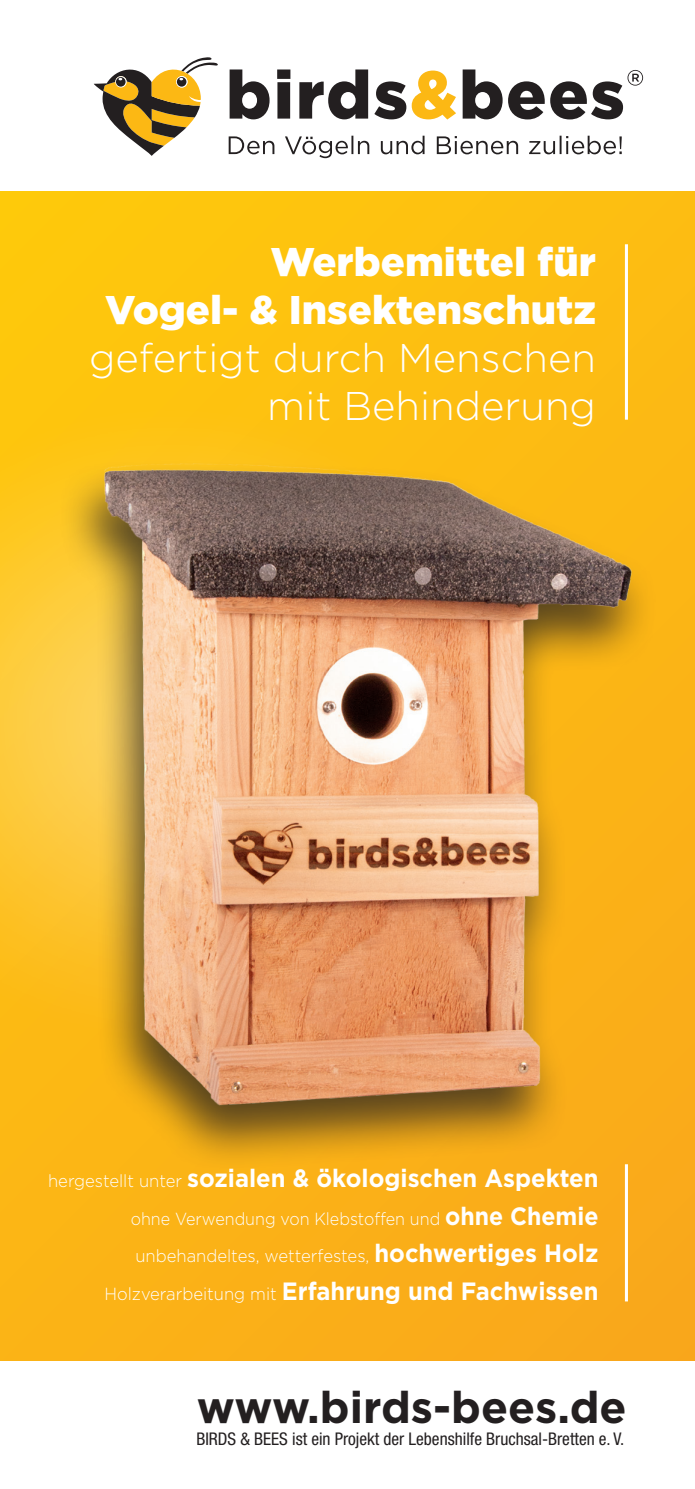
<style>
.page{position:relative;width:695px;height:1489px;background:#fff}
.page>*{position:absolute;margin:0;border:0;box-sizing:border-box;transform-origin:0 0}
.t1{font:700 44.25px "Gotham";color:#231f20}
.t2{font:300 40px/48px "Gotham";color:#fff;text-align:right}
.t3{font:900 40px/48px "Gotham";color:#fff;text-align:right}
.t4{font:700 25px "Gotham";color:#fff;scale:.95 1}
.t5{font:300 17.5px/37.5px "Gotham";color:#fff;scale:.92 1}
.t6{font:condensed 17.5px "Helvetica Neue LT Std";color:#231f20}
.s1{font-weight:300;font-size:17.5px}
.s2{font-weight:700;font-size:25px}
</style>
<div class="page">
<div style="left:0;top:191px;width:694px;height:1169px;background:linear-gradient(to right,#fdbf11,#fbb117)"></div>
<svg style="left:624px;top:244px;width:4px;height:129px"></svg>
<svg style="left:624px;top:1171px;width:4px;height:130px"></svg>
<svg style="left:229px;top:136px;width:392px;height:22px"></svg>
<svg style="left:462px;top:69px;width:181px;height:50px"></svg>
<svg style="left:229px;top:69px;width:227px;height:50px"></svg>
<svg style="left:94px;top:57px;width:124px;height:99px"></svg>
<img style="left:5px;top:373px;width:658px;height:790px">
<h2 class="t3" style="left:105px;top:237px;width:492px">Werbemittel für<br>Vogel- &amp; Insektenschutz</h2>
<h2 class="t2" style="left:89px;top:332px;width:508px">gefertigt durch Menschen mit Behinderung</h2>
<p class="t4" style="left:48px;top:1161px;width:581px"><span class="s1">hergestellt unter</span> sozialen &amp; ökologischen Aspekten</p>
<p class="t5" style="left:131px;top:1199px;width:510px">ohne Verwendung von Klebstoffen und <span class="s2">ohne Chemie </span>unbehandeltes, wetterfestes, <span class="s2">hochwertiges Holz</span></p>
<p class="t4" style="left:104px;top:1274px;width:521px"><span class="s1">Holzverarbeitung mit</span> Erfahrung und Fachwissen</p>
<h1 class="t1" style="left:197px;top:1377px;width:431px">www.birds-bees.de</h1>
<p class="t6" style="left:196px;top:1428px;width:429px">BIRDS &amp; BEES ist ein Projekt der Lebenshilfe Bruchsal-Bretten e. V.</p>
</div>
